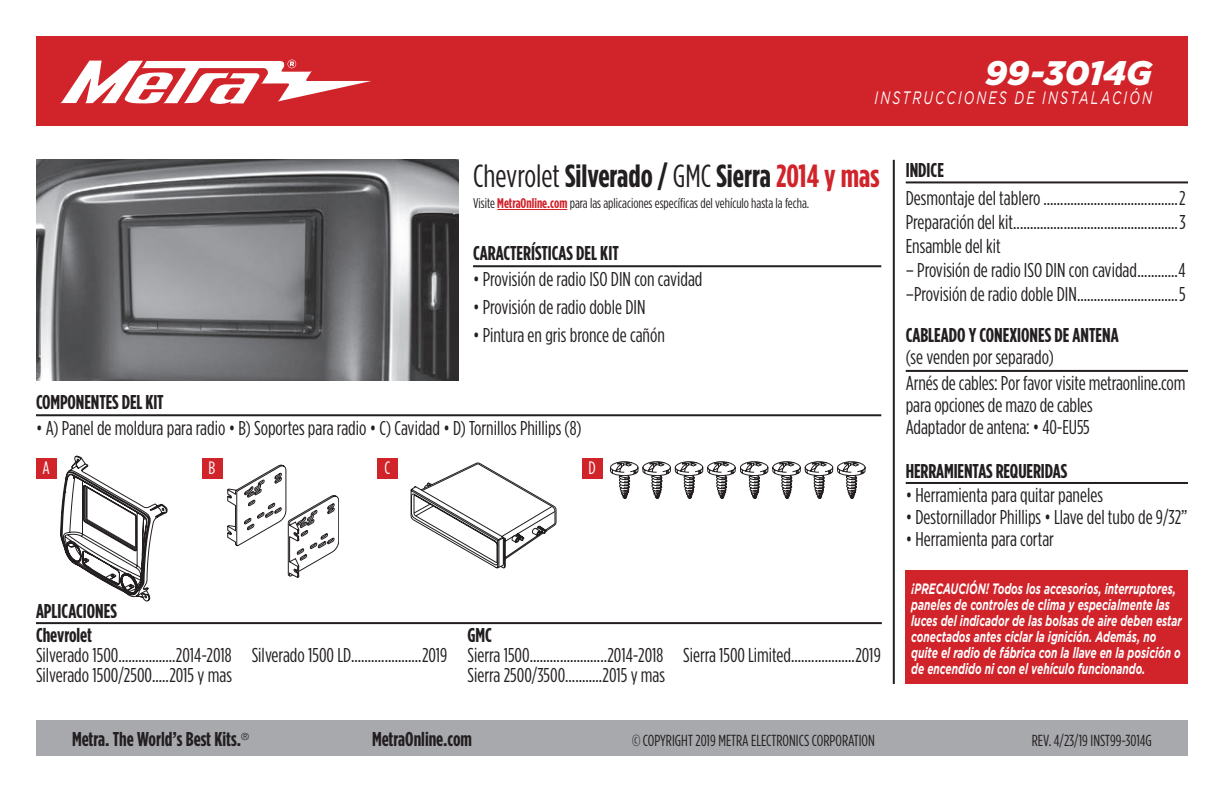
<style>
.page{position:relative;width:1224px;height:792px;background:#fff}
.page>*{position:absolute;margin:0;border:0;box-sizing:border-box;transform-origin:0 0}
.t1{font:italic 900 34px "Gotham";color:#fff}
.t2{font:700 32px "Gotham Condensed";color:#231f20}
.t3{font:20px/24px "Gotham Condensed";color:#231f20}
.t4{font:700 20px/24.6px "Gotham Condensed";color:#231f20}
.t5{font:italic 18px "Gotham";letter-spacing:.17em;color:#fff;scale:.7 1}
.t6{font:18px "Gotham Condensed";color:#fff}
.t7{font:16px "Gotham Condensed";color:#231f20}
.t8{font:italic 700 15px/16px "Gotham";color:#fff;scale:.68 1}
.t9{font:14px "Gotham Condensed";color:#231f20}
.s1{font-weight:400}
.s2{color:#d1232a}
.s3{font-weight:700;color:#d1232a}
</style>
<div class="page">
<div style="left:36px;top:720px;width:1152px;height:36px;background:#a8a9ad"></div>
<hr style="left:893px;top:160px;width:2px;height:524px;background:#231f20">
<div style="left:36px;top:36px;width:1152px;height:90px;background:#d1232a"></div>
<svg style="left:60px;top:60px;width:311px;height:44px"></svg>
<div style="left:906px;top:570px;width:282px;height:114px;background:#d1232a"></div>
<hr style="left:473px;top:265px;width:408px;height:2px;background:#231f20">
<hr style="left:36px;top:414px;width:845px;height:2px;background:#231f20">
<hr style="left:906px;top:482px;width:282px;height:2px;background:#231f20">
<hr style="left:497px;top:209px;width:70px;height:1px;background:#d1232a">
<hr style="left:906px;top:370px;width:282px;height:2px;background:#231f20">
<img style="left:36px;top:160px;width:423px;height:220px">
<hr style="left:36px;top:622px;width:846px;height:2px;background:#231f20">
<div style="left:36px;top:459px;width:21px;height:20px;background:#d1232a"></div>
<div style="left:202px;top:459px;width:20px;height:20px;background:#d1232a"></div>
<div style="left:377px;top:459px;width:21px;height:20px;background:#d1232a"></div>
<div style="left:582px;top:459px;width:20px;height:20px;background:#d1232a"></div>
<svg style="left:60px;top:456px;width:107px;height:145px"></svg>
<svg style="left:228px;top:465px;width:111px;height:113px"></svg>
<svg style="left:411px;top:463px;width:145px;height:105px"></svg>
<svg style="left:610px;top:461px;width:255px;height:38px"></svg>
<hr style="left:906px;top:181px;width:282px;height:2px;background:#231f20">
<h1 class="t1" style="left:985px;top:53px;width:168px">99-3014G</h1>
<p class="t5" style="left:875px;top:88px;width:398px">INSTRUCCIONES DE INSTALACIÓN</p>
<h2 class="t2" style="left:473px;top:158px;width:408px"><span class="s1">Chevrolet</span> Silverado / <span class="s1">GMC</span> Sierra <span class="s2">2014 y mas</span></h2>
<p class="t9" style="left:473px;top:195px;width:338px">Visite <span class="s3">MetraOnline.com</span> para las aplicaciones específicas del vehículo hasta la fecha.</p>
<p class="t4" style="left:473px;top:240px;width:147px">CARACTERÍSTICAS DEL KIT</p>
<p class="t3" style="left:473px;top:267px;width:231px">• Provisión de radio ISO DIN con cavidad</p>
<p class="t3" style="left:473px;top:295px;width:174px">• Provisión de radio doble DIN</p>
<p class="t3" style="left:473px;top:323px;width:193px">• Pintura en gris bronce de cañón</p>
<p class="t4" style="left:36px;top:389px;width:129px">COMPONENTES DEL KIT</p>
<p class="t3" style="left:36px;top:416px;width:547px">• A) Panel de moldura para radio • B) Soportes para radio • C) Cavidad • D) Tornillos Phillips (8)</p>
<p class="t6" style="left:43px;top:458px;width:9px">A</p>
<p class="t6" style="left:209px;top:458px;width:8px">B</p>
<p class="t6" style="left:385px;top:458px;width:7px">C</p>
<p class="t6" style="left:588px;top:458px;width:9px">D</p>
<p class="t4" style="left:36px;top:598px;width:82px">APLICACIONES<br>Chevrolet</p>
<p class="t3" style="left:36px;top:645px;width:197px;line-height:20px">Silverado 1500.................2014-2018<br>Silverado 1500/2500.....2015 y mas</p>
<p class="t3" style="left:252px;top:643px;width:197px">Silverado 1500 LD.....................2019</p>
<p class="t4" style="left:467px;top:622px;width:26px">GMC</p>
<p class="t3" style="left:467px;top:645px;width:199px;line-height:20px">Sierra 1500.......................2014-2018<br>Sierra 2500/3500...........2015 y mas</p>
<p class="t3" style="left:683px;top:643px;width:199px">Sierra 1500 Limited...................2019</p>
<p class="t4" style="left:906px;top:157px;width:40px">INDICE</p>
<p class="t3" style="left:906px;top:185px;width:282px;text-align:justify">Desmontaje del tablero ........................................2<br>Preparación del kit.................................................3<br>Ensamble del kit</p>
<p class="t3" style="left:906px;top:257px;width:281px">– Provisión de radio ISO DIN con cavidad............4 –Provisión de radio doble DIN..............................5</p>
<p class="t4" style="left:906px;top:322px;width:214px">CABLEADO Y CONEXIONES DE ANTENA</p>
<p class="t3" style="left:906px;top:344px;width:281px;line-height:26px">(se venden por separado)<br>Arnés de cables: Por favor visite metraonline.com</p>
<p class="t3" style="left:906px;top:394px;width:189px;line-height:22px">para opciones de mazo de cables<br>Adaptador de antena: • 40-EU55</p>
<p class="t4" style="left:906px;top:458px;width:163px">HERRAMIENTAS REQUERIDAS</p>
<p class="t3" style="left:906px;top:482px;width:199px">• Herramienta para quitar paneles</p>
<p class="t3" style="left:906px;top:504px;width:283px">• Destornillador Phillips • Llave del tubo de 9/32”</p>
<p class="t3" style="left:906px;top:526px;width:150px">• Herramienta para cortar</p>
<p class="t8" style="left:911px;top:580px;width:399px">¡PRECAUCIÓN! Todos los accesorios, interruptores, paneles de controles de clima y especialmente las luces del indicador de las bolsas de aire deben estar conectados antes ciclar la ignición. Además, no quite el radio de fábrica con la llave en la posición o de encendido ni con el vehículo funcionando.</p>
<p class="t4" style="left:72px;top:727px;width:179px">Metra. The World’s Best Kits.<sup>®</sup></p>
<p class="t4" style="left:372px;top:727px;width:102px">MetraOnline.com</p>
<p class="t7" style="left:632px;top:732px;width:244px">© COPYRIGHT 2019 METRA ELECTRONICS CORPORATION</p>
<p class="t7" style="left:1032px;top:732px;width:122px">REV. 4/23/19 INST99-3014G</p>
</div>
